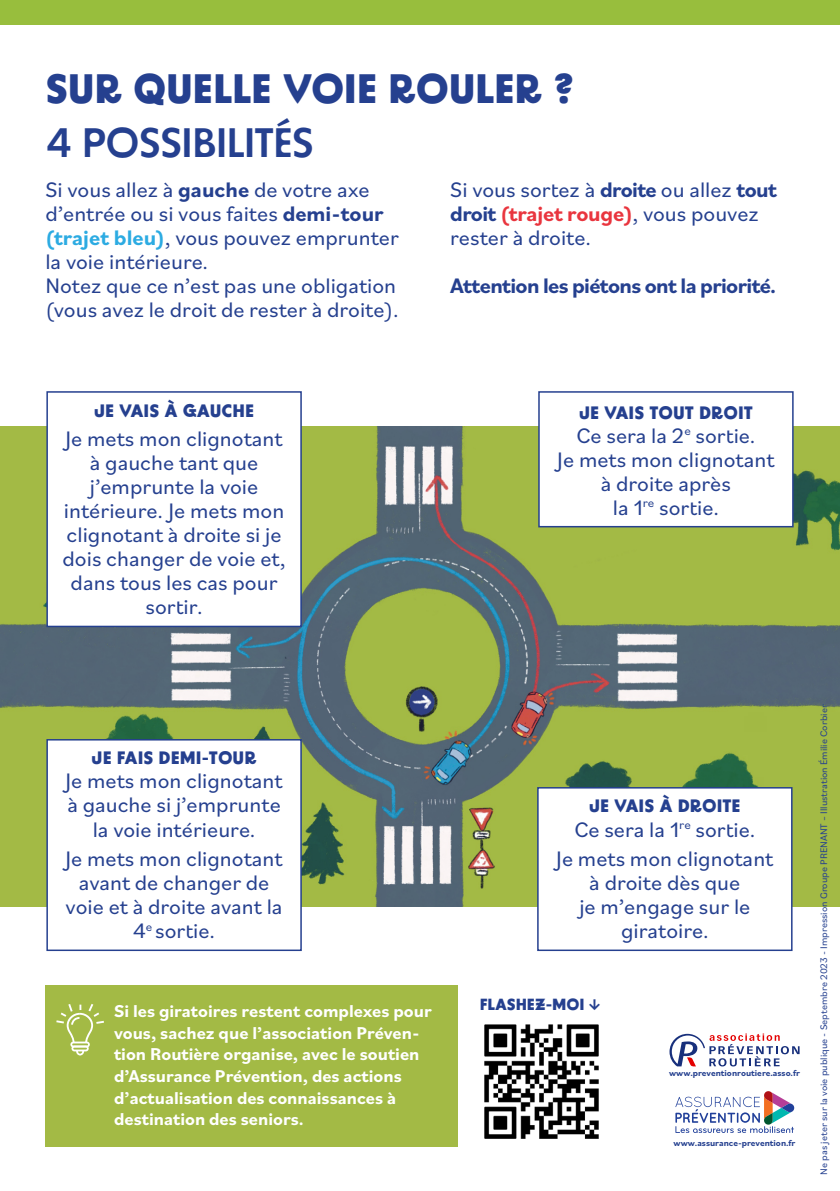
<style>
.page{position:relative;width:840px;height:1191px;background:#fff}
.page>*{position:absolute;margin:0;border:0;box-sizing:border-box;transform-origin:0 0}
.t1{font:700 41.2px "BD Supper";letter-spacing:-.01em;color:#25408f}
.t2{font:41.2px "BD Supper";letter-spacing:-.01em;color:#25408f}
.t3{font:22px/24px "Bilo";color:#25408f;text-align:center}
.t4{font:700 22px "Bilo";letter-spacing:-.03em;color:#25408f}
.t5{font:700 18px/21.6px "Bilo";color:#fff}
.t6{font:700 18px "BD Supper";color:#25408f}
.t7{font:700 16.2px "BD Supper";letter-spacing:-.01em;color:#25408f}
.t8{font:10px "Bilo";color:#25408f}
.t9{font:700 9.2px "Bilo";color:#25408f}
.s1{font-weight:700}
.s2{font-weight:700;color:#2cabe2}
.s3{font-weight:700;color:#e9353e}
.s4{font-family:"Bilo"}
</style>
<div class="page">
<div style="left:45px;top:985px;width:412px;height:161px;background:#a3ba45"></div>
<img style="left:484px;top:1024px;width:115px;height:115px">
<svg style="left:56px;top:1004px;width:48px;height:51px"></svg>
<img style="left:0;top:426px;width:839px;height:480px">
<div style="left:47px;top:392px;width:254px;height:234px;background:#fff"></div>
<div style="left:46px;top:391px;width:255px;height:236px;border:2px solid #25408f"></div>
<div style="left:538px;top:392px;width:254px;height:134px;background:#fff"></div>
<div style="left:538px;top:391px;width:255px;height:136px;border:2px solid #25408f"></div>
<div style="left:537px;top:788px;width:254px;height:162px;background:#fff"></div>
<div style="left:537px;top:787px;width:255px;height:164px;border:2px solid #25408f"></div>
<div style="left:47px;top:740px;width:254px;height:210px;background:#fff"></div>
<div style="left:46px;top:739px;width:255px;height:212px;border:2px solid #25408f"></div>
<div style="left:0;top:0;width:839px;height:24px;background:#98be3d"></div>
<svg style="left:669px;top:1033px;width:130px;height:33px"></svg>
<svg style="left:675px;top:1091px;width:118px;height:42px"></svg>
<h1 class="t1" style="left:45px;top:63px;width:530px">SUR QUELLE VOIE ROULER ?</h1>
<h1 class="t2" style="left:45px;top:118px;width:270px">4 POSSIBILITÉS</h1>
<p class="t3" style="left:45px;top:176px;width:355px;text-align:left">Si vous allez à <span class="s1">gauche</span> de votre axe d’entrée ou si vous faites <span class="s1">demi-tour </span><span class="s2">(trajet bleu)</span>, vous pouvez emprunter la voie intérieure.<br>Notez que ce n’est pas une obligation (vous avez le droit de rester à droite).</p>
<p class="t3" style="left:450px;top:176px;width:327px;text-align:left">Si vous sortez à <span class="s1">droite</span> ou allez <span class="s1">tout droit</span> <span class="s3">(trajet rouge)</span>, vous pouvez rester à droite.</p>
<p class="t4" style="left:450px;top:270px;width:327px">Attention les piétons ont la priorité.</p>
<p class="t6" style="left:94px;top:399px;width:161px">JE VAIS À GAUCHE</p>
<p class="t3" style="left:63px;top:426px;width:224px">Je mets mon clignotant à gauche tant que j’emprunte la voie intérieure. Je mets mon clignotant à droite si je dois changer de voie et, dans tous les cas pour sortir.</p>
<p class="t6" style="left:578px;top:401px;width:175px">JE VAIS TOUT DROIT</p>
<p class="t3" style="left:557px;top:422px;width:218px">Ce sera la 2<sup>e</sup> sortie.<br>Je mets mon clignotant à droite après<br>la 1<sup>re</sup> sortie.</p>
<p class="t6" style="left:92px;top:747px;width:166px">JE FAIS DEMI-TOUR</p>
<p class="t3" style="left:65px;top:768px;width:218px">Je mets mon clignotant à gauche si j’emprunte la voie intérieure.</p>
<p class="t3" style="left:65px;top:846px;width:218px">Je mets mon clignotant avant de changer de voie et à droite avant la<br>4<sup>e</sup> sortie.</p>
<p class="t5" style="left:114px;top:999px;width:319px">Si les giratoires restent complexes pour vous, sachez que l’association Préven&shy;tion Routière organise, avec le soutien d’Assurance Prévention, des actions d’actualisation des connaissances à destination des seniors.</p>
<p class="t6" style="left:588px;top:795px;width:153px">JE VAIS À DROITE</p>
<p class="t3" style="left:556px;top:813px;width:218px;line-height:29.6px">Ce sera la 1<sup>re</sup> sortie.<br>Je mets mon clignotant</p>
<p class="t3" style="left:579px;top:870px;width:172px">à droite dès que je m’engage sur le giratoire.</p>
<p class="t7" style="left:479px;top:994px;width:123px">FLASHEZ-MOI <span class="s4">↓</span></p>
<p class="t9" style="left:668px;top:1066px;width:132px">www.preventionroutiere.asso.fr</p>
<p class="t9" style="left:673px;top:1136px;width:123px">www.assurance-prevention.fr</p>
<p class="t8" style="left:816px;top:1174px;width:472px;rotate:-90deg">Ne pas jeter sur la voie publique - Septembre 2023 - Impression Groupe PRENANT – Illustration Émilie Corbier</p>
</div>
